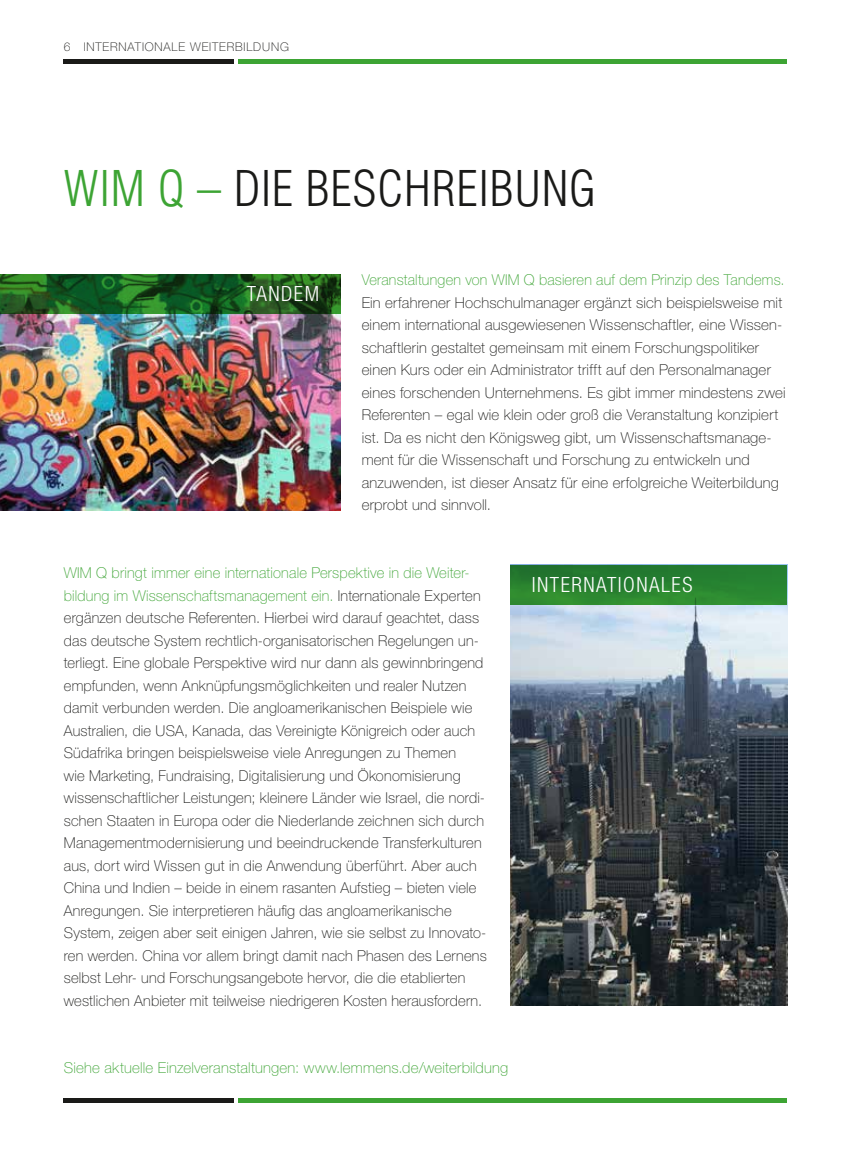
<style>
.page{position:relative;width:851px;height:1149px;background:#fff}
.page>*{position:absolute;margin:0;border:0;box-sizing:border-box;transform-origin:0 0}
.t1{font:300 condensed 48px "Helvetica LT Std";letter-spacing:.015em;color:#1a1a18}
.t2{font:300 condensed 21px "Helvetica Neue LT Std";letter-spacing:.07em;color:#fff}
.t3{font:100 15px/22.5px "Helvetica Neue LT Std";letter-spacing:.015em;color:#1a1a18}
.t4{font:100 15px "Helvetica Neue LT Std";letter-spacing:.015em;color:#3da434}
.t5{font:100 12px "Helvetica Neue LT Std";letter-spacing:.07em;color:#1a1a18}
.s1{color:#3da434}
</style>
<div class="page">
<hr style="left:238px;top:60px;width:549px;height:4px;background:#3da434">
<hr style="left:64px;top:60px;width:170px;height:4px;background:#1a1a18">
<hr style="left:238px;top:1098px;width:549px;height:3px;background:#3da434">
<svg style="left:64px;top:1098px;width:170px;height:3px"></svg>
<img style="left:0;top:313px;width:340px;height:197px">
<img style="left:510px;top:604px;width:277px;height:401px">
<div style="left:510px;top:564px;width:277px;height:40px;background:linear-gradient(to bottom,#1f732f,#308f31)"></div>
<svg style="left:0;top:274px;width:340px;height:39px;background:#1c5c20"></svg>
<p class="t5" style="left:64px;top:40px;width:226px">6 INTERNATIONALE WEITERBILDUNG</p>
<h1 class="t1" style="left:64px;top:159px;width:533px"><span class="s1">WIM Q –</span> DIE BESCHREIBUNG</h1>
<h2 class="t2" style="left:247px;top:281px;width:74px">TANDEM</h2>
<p class="t4" style="left:361px;top:271px;width:424px">Veranstaltungen von WIM Q basieren auf dem Prinzip des Tandems.</p>
<p class="t3" style="left:361px;top:291px;width:425px">Ein erfahrener Hochschulmanager ergänzt sich beispielsweise mit einem international ausgewiesenen Wissenschaftler, eine Wissen&shy;schaftlerin gestaltet gemeinsam mit einem Forschungspolitiker einen Kurs oder ein Administrator trifft auf den Personalmanager eines forschenden Unternehmens. Es gibt immer mindestens zwei Referenten – egal wie klein oder groß die Veranstaltung konzipiert ist. Da es nicht den Königsweg gibt, um Wissenschaftsmanage&shy;ment für die Wissenschaft und Forschung zu entwickeln und anzuwenden, ist dieser Ansatz für eine erfolgreiche Weiterbildung erprobt und sinnvoll.</p>
<p class="t3" style="left:64px;top:561px;width:424px"><span class="s1">WIM Q bringt immer eine internationale Perspektive in die Weiter&shy;bildung im Wissenschaftsmanagement ein.</span> Internationale Experten ergänzen deutsche Referenten. Hierbei wird darauf geachtet, dass das deutsche System rechtlich-organisatorischen Regelungen un&shy;terliegt. Eine globale Perspektive wird nur dann als gewinnbringend empfunden, wenn Anknüpfungsmöglichkeiten und realer Nutzen damit verbunden werden. Die angloamerikanischen Beispiele wie Australien, die USA, Kanada, das Vereinigte Königreich oder auch Südafrika bringen beispielsweise viele Anregungen zu Themen<br>wie Marketing, Fundraising, Digitalisierung und Ökonomisierung wissenschaftlicher Leistungen; kleinere Länder wie Israel, die nordi&shy;schen Staaten in Europa oder die Niederlande zeichnen sich durch Managementmodernisierung und beeindruckende Transferkulturen aus, dort wird Wissen gut in die Anwendung überführt. Aber auch China und Indien – beide in einem rasanten Aufstieg – bieten viele Anregungen. Sie interpretieren häufig das angloamerikanische System, zeigen aber seit einigen Jahren, wie sie selbst zu Innovato&shy;ren werden. China vor allem bringt damit nach Phasen des Lernens selbst Lehr- und Forschungsangebote hervor, die die etablierten westlichen Anbieter mit teilweise niedrigeren Kosten herausfordern.</p>
<p class="t4" style="left:64px;top:1059px;width:446px">Siehe aktuelle Einzelveranstaltungen: www.lemmens.de/weiterbildung</p>
<h2 class="t2" style="left:531px;top:572px;width:162px">INTERNATIONALES</h2>
</div>
